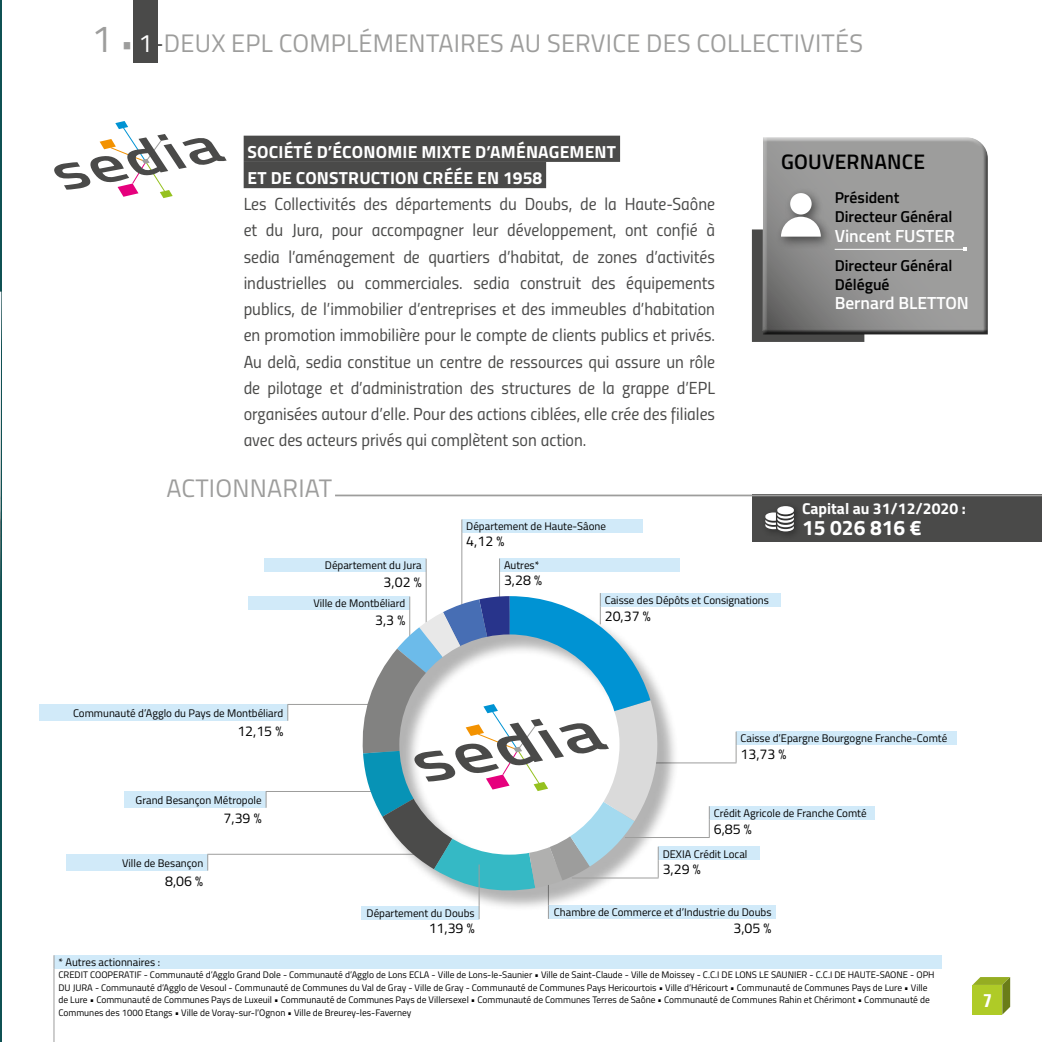
<style>
.page{position:relative;width:1042px;height:1042px;background:#fff}
.page>*{position:absolute;margin:0;border:0;box-sizing:border-box;transform-origin:0 0}
.t1{font:25.38px "Titillium";letter-spacing:.01em;color:#9d9d9c}
.t2{font:600 21px "Titillium";letter-spacing:.01em;color:#000}
.t3{font:700 21px "Titillium";color:#fff}
.t4{font:700 condensed 18.38px "Univers";color:#fff}
.t5{font:17.5px/26.2px "Titillium Regular Upright";color:#4a4a49;text-align:justify}
.t6{font:700 17.5px/26.2px "Titillium";letter-spacing:.01em;color:#fff}
.t7{font:600 17.5px "Titillium";color:#fff}
.t8{font:600 15.75px/19.2px "Titillium";color:#000}
.t9{font:700 15.75px "Titillium";color:#fff}
.t10{font:14.17px "Titillium";color:#000}
.t11{font:11.03px "Titillium";color:#000}
.t12{font:9.45px/12.6px "Titillium";color:#000}
.s1{font-size:37.98px}
.s2{color:#fff}
.s3{color:#4a4a49}
</style>
<div class="page">
<div style="left:244px;top:136px;width:376px;height:26px;background:#4a4a49"></div>
<div style="left:244px;top:162px;width:302px;height:26px;background:#4a4a49"></div>
<div style="left:761px;top:135px;width:227px;height:199px;background:#fff;opacity:.75"></div>
<div style="left:761px;top:143px;width:227px;height:192px;background:#000;opacity:.75"></div>
<div style="left:775px;top:188px;width:58px;height:62px;background:#000;opacity:.5"></div>
<div style="left:790px;top:193px;width:21px;height:21px;background:#fff;border-radius:50%"></div>
<svg style="left:752px;top:217px;width:112px;height:125px;background:#7f7f7e"></svg>
<hr style="left:834px;top:249px;width:131px;height:1px;background:#fff">
<svg style="left:54px;top:121px;width:173px;height:77px"></svg>
<div style="left:134px;top:0;width:24px;height:63px;background:#4a4a49"></div>
<hr style="left:0;top:0;width:1px;height:1042px;background:#0f5153">
<img style="left:0;top:292px;width:1px;height:297px">
<div style="left:499px;top:558px;width:181px;height:14px;background:#d1eaf9"></div>
<svg style="left:499px;top:558px;width:1px;height:14px"></svg>
<hr style="left:499px;top:572px;width:1px;height:46px;background:#9d9d9c">
<div style="left:54px;top:955px;width:888px;height:13px;background:#d1eaf9"></div>
<svg style="left:54px;top:955px;width:1px;height:13px"></svg>
<hr style="left:54px;top:968px;width:1px;height:74px;background:#9d9d9c">
<div style="left:248px;top:596px;width:162px;height:14px;background:#d1eaf9"></div>
<div style="left:264px;top:558px;width:162px;height:14px;background:#d1eaf9"></div>
<svg style="left:426px;top:558px;width:1px;height:14px"></svg>
<hr style="left:426px;top:572px;width:1px;height:51px;background:#9d9d9c">
<div style="left:548px;top:905px;width:228px;height:14px;background:#d1eaf9"></div>
<div style="left:66px;top:854px;width:142px;height:16px;background:#d1eaf9"></div>
<svg style="left:207px;top:855px;width:1px;height:15px"></svg>
<hr style="left:207px;top:854px;width:256px;height:1px;background:#9d9d9c">
<div style="left:124px;top:791px;width:142px;height:17px;background:#d1eaf9"></div>
<svg style="left:266px;top:792px;width:1px;height:16px"></svg>
<hr style="left:266px;top:791px;width:116px;height:1px;background:#9d9d9c">
<div style="left:40px;top:704px;width:248px;height:17px;background:#d1eaf9"></div>
<svg style="left:287px;top:705px;width:1px;height:16px"></svg>
<hr style="left:287px;top:704px;width:116px;height:1px;background:#9d9d9c">
<div style="left:600px;top:593px;width:181px;height:13px;background:#d1eaf9"></div>
<div style="left:462px;top:519px;width:180px;height:14px;background:#d1eaf9"></div>
<svg style="left:461px;top:519px;width:1px;height:14px"></svg>
<hr style="left:461px;top:533px;width:1px;height:78px;background:#9d9d9c">
<div style="left:736px;top:731px;width:220px;height:14px;background:#d1eaf9"></div>
<svg style="left:736px;top:731px;width:1px;height:31px"></svg>
<hr style="left:652px;top:762px;width:84px;height:1px;background:#9d9d9c">
<div style="left:365px;top:599px;width:314px;height:313px;background:#000;opacity:.3"></div>
<div style="left:709px;top:806px;width:166px;height:13px;background:#d1eaf9"></div>
<svg style="left:709px;top:806px;width:1px;height:31px"></svg>
<hr style="left:625px;top:837px;width:85px;height:1px;background:#9d9d9c">
<div style="left:658px;top:846px;width:101px;height:14px;background:#d1eaf9"></div>
<div style="left:752px;top:494px;width:290px;height:48px;background:#4a4a49"></div>
<hr style="left:335px;top:494px;width:707px;height:2px;background:#9d9d9c">
<svg style="left:360px;top:593px;width:303px;height:326px"></svg>
<div style="left:761px;top:502px;width:41px;height:38px;background:#000;opacity:.5"></div>
<svg style="left:765px;top:506px;width:29px;height:25px"></svg>
<svg style="left:972px;top:977px;width:38px;height:37px"></svg>
<h1 class="t1" style="left:91px;top:25px;width:773px"><span class="s1">1</span> • <span class="s2">1</span><span class="s3">-</span>DEUX EPL COMPLÉMENTAIRES AU SERVICE DES COLLECTIVITÉS</h1>
<h3 class="t6" style="left:248px;top:137px;width:370px">SOCIÉTÉ D’ÉCONOMIE MIXTE D’AMÉNAGEMENT<br>ET DE CONSTRUCTION CRÉÉE EN 1958</h3>
<p class="t5" style="left:244px;top:190px;width:473px">Les Collectivités des départements du Doubs, de la Haute-Saône et du Jura, pour accompagner leur développement, ont confié à sedia l’aménagement de quartiers d’habitat, de zones d’activités industrielles ou commerciales. sedia construit des équipements publics, de l’immobilier d’entreprises et des immeubles d’habitation en promotion immobilière pour le compte de clients publics et privés.<br>Au delà, sedia constitue un centre de ressources qui assure un rôle de pilotage et d’administration des structures de la grappe d’EPL organisées autour d’elle. Pour des actions ciblées, elle crée des filiales avec des acteurs privés qui complètent son action.</p>
<h1 class="t1" style="left:166px;top:470px;width:167px">ACTIONNARIAT</h1>
<p class="t11" style="left:325px;top:557px;width:98px">Département du Jura</p>
<h3 class="t10" style="left:384px;top:572px;width:40px">3,02 %</h3>
<p class="t11" style="left:313px;top:595px;width:93px">Ville de Montbéliard</p>
<h3 class="t10" style="left:375px;top:610px;width:32px">3,3 %</h3>
<p class="t11" style="left:466px;top:518px;width:141px">Département de Haute-Sâone</p>
<h3 class="t10" style="left:466px;top:530px;width:40px">4,12 %</h3>
<p class="t11" style="left:504px;top:557px;width:37px">Autres*</p>
<h3 class="t10" style="left:504px;top:569px;width:40px">3,28 %</h3>
<p class="t11" style="left:605px;top:592px;width:166px">Caisse des Dépôts et Consignations</p>
<h3 class="t10" style="left:605px;top:605px;width:47px">20,37 %</h3>
<h2 class="t2" style="left:781px;top:146px;width:145px">GOUVERNANCE</h2>
<h3 class="t8" style="left:834px;top:187px;width:119px">Président<br>Directeur Général</h3>
<h3 class="t7" style="left:834px;top:222px;width:122px">Vincent FUSTER</h3>
<h3 class="t8" style="left:834px;top:255px;width:119px">Directeur Général<br>Délégué</h3>
<h3 class="t7" style="left:834px;top:290px;width:136px">Bernard BLETTON</h3>
<h3 class="t9" style="left:802px;top:496px;width:165px">Capital au 31/12/2020 :</h3>
<h2 class="t3" style="left:802px;top:511px;width:121px">15 026 816 €</h2>
<p class="t11" style="left:73px;top:705px;width:212px">Communauté d’Agglo du Pays de Montbéliard</p>
<h3 class="t10" style="left:237px;top:721px;width:47px">12,15 %</h3>
<p class="t11" style="left:136px;top:792px;width:128px">Grand Besançon Métropole</p>
<h3 class="t10" style="left:224px;top:808px;width:40px">7,39 %</h3>
<p class="t11" style="left:122px;top:854px;width:83px">Ville de Besançon</p>
<h3 class="t10" style="left:165px;top:871px;width:40px">8,06 %</h3>
<p class="t11" style="left:366px;top:905px;width:110px">Département du Doubs</p>
<h3 class="t10" style="left:429px;top:918px;width:47px">11,39 %</h3>
<p class="t11" style="left:740px;top:730px;width:208px">Caisse d’Epargne Bourgogne Franche-Comté</p>
<h3 class="t10" style="left:740px;top:744px;width:47px">13,73 %</h3>
<p class="t11" style="left:714px;top:805px;width:154px">Crédit Agricole de Franche Comté</p>
<h3 class="t10" style="left:714px;top:818px;width:40px">6,85 %</h3>
<p class="t11" style="left:663px;top:845px;width:86px">DEXIA Crédit Local</p>
<h3 class="t10" style="left:663px;top:859px;width:40px">3,29 %</h3>
<p class="t11" style="left:554px;top:904px;width:219px">Chambre de Commerce et d’Industrie du Doubs</p>
<h3 class="t10" style="left:733px;top:918px;width:40px">3,05 %</h3>
<p class="t11" style="left:58px;top:954px;width:103px">* Autres actionnaires :</p>
<p class="t12" style="left:58px;top:968px;width:878px">CREDIT COOPERATIF - Communauté d’Agglo Grand Dole - Communauté d’Agglo de Lons ECLA - Ville de Lons-le-Saunier • Ville de Saint-Claude - Ville de Moissey - C.C.I DE LONS LE SAUNIER - C.C.I DE HAUTE-SAONE - OPH DU JURA - Communauté d’Agglo de Vesoul - Communauté de Communes du Val de Gray - Ville de Gray - Communauté de Communes Pays Hericourtois • Ville d’Héricourt • Communauté de Communes Pays de Lure • Ville de Lure • Communauté de Communes Pays de Luxeuil • Communauté de Communes Pays de Villersexel • Communauté de Communes Terres de Saône • Communauté de Communes Rahin et Chérimont • Communauté de Communes des 1000 Etangs • Ville de Voray-sur-l’Ognon • Ville de Breurey-les-Faverney</p>
<h3 class="t4" style="left:983px;top:989px;width:10px">7</h3>
</div>
